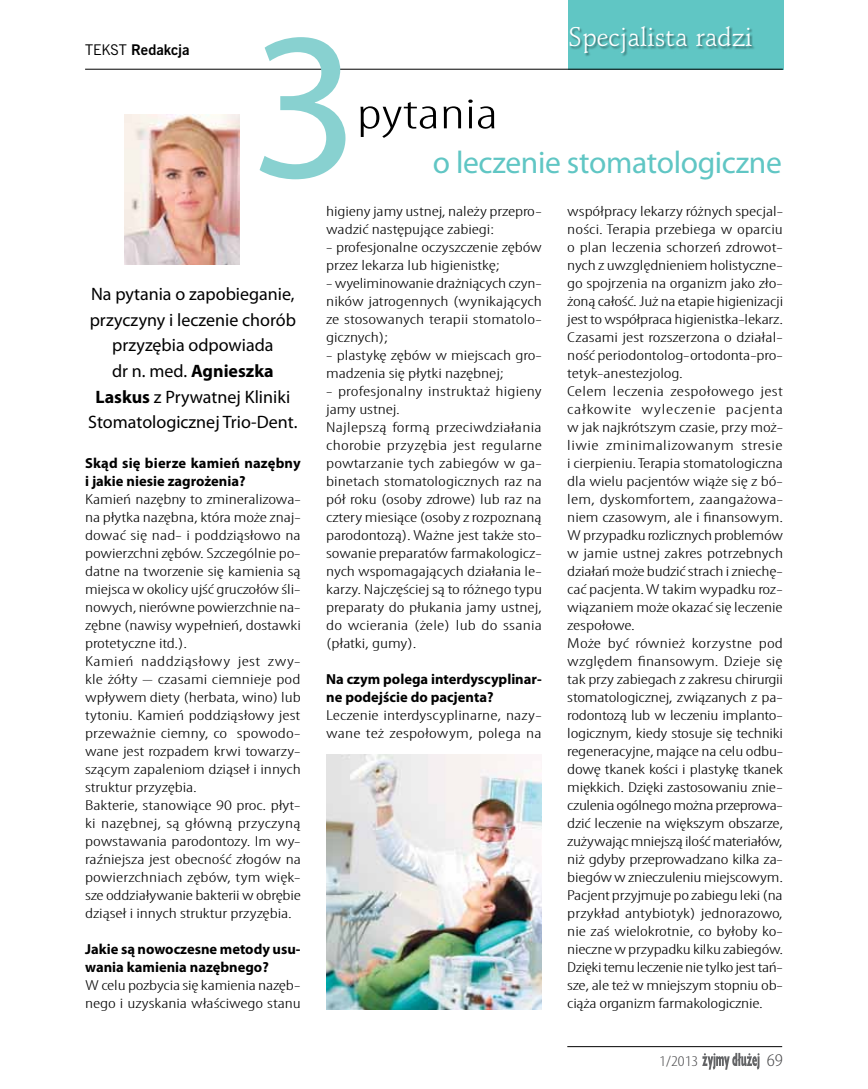
<style>
.page{position:relative;width:868px;height:1089px;background:#fff}
.page>*{position:absolute;margin:0;border:0;box-sizing:border-box;transform-origin:0 0}
.t1{font:211.5px "Myriad Pro";color:#88d1d0}
.t2{font:300 condensed 45px "Myriad Pro";color:#000;scale:1.5 1}
.t3{font:31.5px "Myriad Pro";letter-spacing:-.01em;color:#60c6c4}
.t4{font:27px "Schneidler PL";color:#fff}
.t5{font:18px/25.5px "Myriad Pro";color:#000;text-align:center}
.t6{font:300 condensed 18px "Myriad Pro";color:#4d4d4f;scale:1.25 1}
.t7{font:300 condensed 15px "Myriad Pro";color:#4d4d4f;scale:1.25 1}
.t8{font:300 condensed 14.55px/18px "Myriad Pro";letter-spacing:-.005em;color:#000;scale:1.5 1}
.t9{font:700 14.55px/18px "Myriad Pro";color:#000}
.t10{font:700 13.5px "News Goth PL";letter-spacing:-.005em;color:#000}
.s1{font-weight:400}
.s2{font-weight:700}
</style>
<div class="page">
<hr style="left:567px;top:1046px;width:215px;height:1px;background:#000">
<svg style="left:702px;top:1052px;width:57px;height:17px"></svg>
<div style="left:568px;top:0;width:215px;height:69px;background:#60c6c4"></div>
<div style="left:570px;top:26px;width:185px;height:30px;background:#000;opacity:.42"></div>
<hr style="left:85px;top:69px;width:697px;height:1px;background:#000">
<img style="left:125px;top:115px;width:115px;height:149px">
<img style="left:326px;top:754px;width:215px;height:255px">
<p class="t10" style="left:85px;top:41px;width:106px"><span class="s1">tekst</span> Redakcja</p>
<h1 class="t1" style="left:251px;top:-24px;width:110px">3</h1>
<h3 class="t4" style="left:568px;top:20px;width:186px">Specjalista radzi</h3>
<h2 class="t2" style="left:357px;top:89px;width:96px">pytania</h2>
<h3 class="t3" style="left:432px;top:142px;width:351px">o leczenie stomatologiczne</h3>
<p class="t5" style="left:88px;top:281px;width:211px">Na pytania o zapobieganie, przyczyny i leczenie chorób przyzębia odpowiada<br>dr n. med. <span class="s2">Agnieszka<br>Laskus</span> z Prywatnej Kliniki<br>Stomatologicznej Trio-Dent.</p>
<p class="t9" style="left:85px;top:454px;width:217px">Skąd się bierze kamień nazębny i jakie niesie zagrożenia?</p>
<p class="t8" style="left:85px;top:491px;width:145px">Kamień nazębny to zmineralizowa&shy;na płytka nazębna, która może znaj&shy;dować się nad- i poddziąsłowo na powierzchni zębów. Szczególnie po&shy;datne na tworzenie się kamienia są miejsca w okolicy ujść gruczołów śli&shy;nowych, nierówne powierzchnie na&shy;zębne (nawisy wypełnień, dostawki protetyczne itd.).<br>Kamień naddziąsłowy jest zwy&shy;kle żółty – czasami ciemnieje pod wpływem diety (herbata, wino) lub tytoniu. Kamień poddziąsłowy jest przeważnie ciemny, co spowodo&shy;wane jest rozpadem krwi towarzy&shy;szącym zapaleniom dziąseł i innych struktur przyzębia.<br>Bakterie, stanowiące 90 proc. płyt&shy;ki nazębnej, są główną przyczyną powstawania parodontozy. Im wy&shy;raźniejsza jest obecność złogów na powierzchniach zębów, tym więk&shy;sze oddziaływanie bakterii w obrębie dziąseł i innych struktur przyzębia.</p>
<p class="t9" style="left:85px;top:940px;width:217px">Jakie są nowoczesne metody usu&shy;wania kamienia nazębnego?</p>
<p class="t8" style="left:85px;top:977px;width:145px">W celu pozbycia się kamienia nazęb&shy;nego i uzyskania właściwego stanu</p>
<p class="t8" style="left:326px;top:203px;width:145px">higieny jamy ustnej, należy przepro&shy;wadzić następujące zabiegi:</p>
<p class="t8" style="left:326px;top:239px;width:145px">- profesjonalne oczyszczenie zębów przez lekarza lub higienistkę;</p>
<p class="t8" style="left:326px;top:275px;width:145px;text-align:justify">- wyeliminowanie drażniących czyn&shy;ników jatrogennych (wynikających ze stosowanych terapii stomatolo&shy;gicznych);</p>
<p class="t8" style="left:326px;top:347px;width:145px">- plastykę zębów w miejscach gro&shy;madzenia się płytki nazębnej;</p>
<p class="t8" style="left:326px;top:383px;width:145px">- profesjonalny instruktaż higieny jamy ustnej.<br>Najlepszą formą przeciwdziałania chorobie przyzębia jest regularne powtarzanie tych zabiegów w ga&shy;binetach stomatologicznych raz na pół roku (osoby zdrowe) lub raz na cztery miesiące (osoby z rozpoznaną parodontozą). Ważne jest także sto&shy;sowanie preparatów farmakologicz&shy;nych wspomagających działania le&shy;karzy. Najczęściej są to różnego typu preparaty do płukania jamy ustnej, do wcierania (żele) lub do ssania (płatki, gumy).</p>
<p class="t9" style="left:326px;top:670px;width:217px">Na czym polega interdyscyplinar&shy;ne podejście do pacjenta?</p>
<p class="t8" style="left:326px;top:707px;width:145px">Leczenie interdyscyplinarne, nazy&shy;wane też zespołowym, polega na</p>
<p class="t8" style="left:567px;top:203px;width:145px">współpracy lekarzy różnych specjal&shy;ności. Terapia przebiega w oparciu o plan leczenia schorzeń zdrowot&shy;nych z uwzględnieniem holistyczne&shy;go spojrzenia na organizm jako zło&shy;żoną całość. Już na etapie higienizacji jest to współpraca higienistka-lekarz.<br>Czasami jest rozszerzona o działal&shy;ność periodontolog-ortodonta-pro&shy;tetyk-anestezjolog.<br>Celem leczenia zespołowego jest całkowite wyleczenie pacjenta w jak najkrótszym czasie, przy moż&shy;liwie zminimalizowanym stresie i cierpieniu. Terapia stomatologiczna dla wielu pacjentów wiąże się z bó&shy;lem, dyskomfortem, zaangażowa&shy;niem czasowym, ale i finansowym.<br>W przypadku rozlicznych problemów w jamie ustnej zakres potrzebnych działań może budzić strach i zniechę&shy;cać pacjenta. W takim wypadku roz&shy;wiązaniem może okazać się leczenie zespołowe.<br>Może być również korzystne pod względem finansowym. Dzieje się tak przy zabiegach z zakresu chirurgii stomatologicznej, związanych z pa&shy;rodontozą lub w leczeniu implanto&shy;logicznym, kiedy stosuje się techniki regeneracyjne, mające na celu odbu&shy;dowę tkanek kości i plastykę tkanek miękkich. Dzięki zastosowaniu znie&shy;czulenia ogólnego można przeprowa&shy;dzić leczenie na większym obszarze, zużywając mniejszą ilość materiałów, niż gdyby przeprowadzano kilka za&shy;biegów w znieczuleniu miejscowym.<br>Pacjent przyjmuje po zabiegu leki (na przykład antybiotyk) jednorazowo, nie zaś wielokrotnie, co byłoby ko&shy;nieczne w przypadku kilku zabiegów.<br>Dzięki temu leczenie nie tylko jest tań&shy;sze, ale też w mniejszym stopniu ob&shy;ciąża organizm farmakologicznie.</p>
<p class="t7" style="left:659px;top:1052px;width:33px">1/2013</p>
<p class="t6" style="left:766px;top:1050px;width:14px">69</p>
</div>
